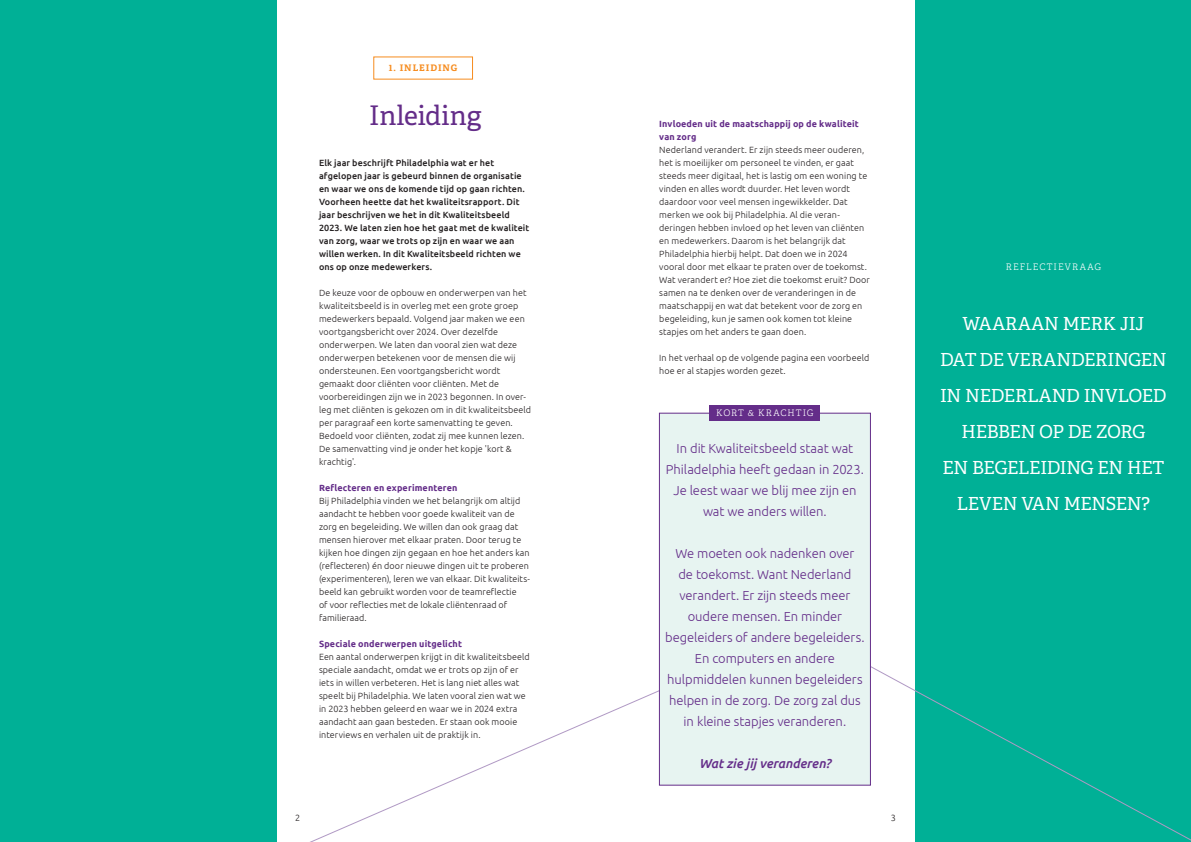
<style>
.page{position:relative;width:1191px;height:842px;background:#fff}
.page>*{position:absolute;margin:0;border:0;box-sizing:border-box;transform-origin:0 0}
.Kop_groot{font:27px "Adelle";color:#642d89}
.Kop_groot-2{font:18px/36px "Adelle";letter-spacing:-.02em;color:#fff;text-align:center}
.Kop_groot-3{font:300 13px/21px "Ubuntu";letter-spacing:-.005em;color:#642d89;text-align:center}
.Kop_groot-4{font:italic 500 13px "Ubuntu";letter-spacing:-.005em;color:#642d89}
.broodtekst{font:300 9px/13px "Ubuntu";letter-spacing:.01em;color:#231f20}
.inleiding_Medium{font:500 9px/13px "Ubuntu";letter-spacing:.01em;color:#231f20}
.Alineastijl_1{font:700 9px/13px "Ubuntu";letter-spacing:.015em;color:#642d89}
.broodtekst-2{font:300 9px "Adelle";letter-spacing:.115em;color:#fff}
.bloktekstje{font:700 9px "Adelle";letter-spacing:.105em;color:#f68c1f}
.t1{font:300 9px "Ubuntu";color:#231f20}
</style>
<div class="page">
<div style="left:0;top:0;width:276px;height:842px;background:#00b096"></div>
<div style="left:916px;top:0;width:275px;height:842px;background:#00b096"></div>
<svg style="left:276px;top:628px;width:915px;height:214px"></svg>
<div style="left:659px;top:413px;width:211px;height:372px;background:#e7f4f1"></div>
<div style="left:659px;top:413px;width:211px;height:372px;border:1px solid #642d89"></div>
<div style="left:709px;top:405px;width:111px;height:15px;background:#642d89"></div>
<p class="bloktekstje" style="left:389px;top:62px;width:70px">1. INLEIDING</p>
<p class="Kop_groot" style="left:369px;top:99px;width:114px">Inleiding</p>
<p class="inleiding_Medium" style="left:319px;top:156px;width:212px">Elk jaar beschrijft Philadelphia wat er het afgelopen jaar is gebeurd binnen de organisatie en waar we ons de komende tijd op gaan richten.<br>Voorheen heette dat het kwaliteitsrapport. Dit jaar beschrijven we het in dit Kwaliteitsbeeld 2023. We laten zien hoe het gaat met de kwaliteit van zorg, waar we trots op zijn en waar we aan willen werken. In dit Kwaliteitsbeeld richten we ons op onze medewerkers.</p>
<p class="broodtekst" style="left:319px;top:286px;width:214px">De keuze voor de opbouw en onderwerpen van het kwaliteitsbeeld is in overleg met een grote groep medewerkers bepaald. Volgend jaar maken we een voortgangsbericht over 2024. Over dezelfde onderwerpen. We laten dan vooral zien wat deze onderwerpen betekenen voor de mensen die wij ondersteunen. Een voortgangsbericht wordt gemaakt door cliënten voor cliënten. Met de voorbereidingen zijn we in 2023 begonnen. In over&shy;leg met cliënten is gekozen om in dit kwaliteitsbeeld per paragraaf een korte samenvatting te geven.<br>Bedoeld voor cliënten, zodat zij mee kunnen lezen.<br>De samenvatting vind je onder het kopje 'kort &amp; krachtig'.</p>
<p class="Alineastijl_1" style="left:319px;top:481px;width:140px">Reflecteren en experimenteren</p>
<p class="broodtekst" style="left:319px;top:494px;width:212px">Bij Philadelphia vinden we het belangrijk om altijd aandacht te hebben voor goede kwaliteit van de zorg en begeleiding. We willen dan ook graag dat mensen hierover met elkaar praten. Door terug te kijken hoe dingen zijn gegaan en hoe het anders kan (reflecteren) én door nieuwe dingen uit te proberen (experimenteren), leren we van elkaar. Dit kwaliteits&shy;beeld kan gebruikt worden voor de teamreflectie<br>of voor reflecties met de lokale cliëntenraad of familieraad.</p>
<p class="Alineastijl_1" style="left:319px;top:637px;width:145px">Speciale onderwerpen uitgelicht</p>
<p class="broodtekst" style="left:319px;top:650px;width:212px">Een aantal onderwerpen krijgt in dit kwaliteitsbeeld speciale aandacht, omdat we er trots op zijn of er iets in willen verbeteren. Het is lang niet alles wat speelt bij Philadelphia. We laten vooral zien wat we in 2023 hebben geleerd en waar we in 2024 extra aandacht aan gaan besteden. Er staan ook mooie interviews en verhalen uit de praktijk in.</p>
<p class="Alineastijl_1" style="left:659px;top:117px;width:201px">Invloeden uit de maatschappij op de kwaliteit van zorg</p>
<p class="broodtekst" style="left:659px;top:143px;width:212px">Nederland verandert. Er zijn steeds meer ouderen, het is moeilijker om personeel te vinden, er gaat steeds meer digitaal, het is lastig om een woning te vinden en alles wordt duurder. Het leven wordt daardoor voor veel mensen ingewikkelder. Dat merken we ook bij Philadelphia. Al die veran&shy;deringen hebben invloed op het leven van cliënten en medewerkers. Daarom is het belangrijk dat Philadelphia hierbij helpt. Dat doen we in 2024 vooral door met elkaar te praten over de toekomst.<br>Wat verandert er? Hoe ziet die toekomst eruit? Door samen na te denken over de veranderingen in de maatschappij en wat dat betekent voor de zorg en begeleiding, kun je samen ook komen tot kleine stapjes om het anders te gaan doen.</p>
<p class="broodtekst" style="left:659px;top:351px;width:211px">In het verhaal op de volgende pagina een voorbeeld hoe er al stapjes worden gezet.</p>
<p class="broodtekst-2" style="left:716px;top:407px;width:99px">KORT &amp; KRACHTIG</p>
<p class="Kop_groot-3" style="left:666px;top:437px;width:199px">In dit Kwaliteitsbeeld staat wat<br>Philadelphia heeft gedaan in 2023.</p>
<p class="Kop_groot-3" style="left:673px;top:479px;width:185px">Je leest waar we blij mee zijn en wat we anders willen.</p>
<p class="Kop_groot-3" style="left:665px;top:542px;width:201px">We moeten ook nadenken over<br>de toekomst. Want Nederland verandert. Er zijn steeds meer oudere mensen. En minder begeleiders of andere begeleiders.<br>En computers en andere hulpmiddelen kunnen begeleiders helpen in de zorg. De zorg zal dus in kleine stapjes veranderen.</p>
<p class="Kop_groot-4" style="left:699px;top:755px;width:133px">Wat zie jij veranderen?</p>
<p class="t1" style="left:295px;top:812px;width:7px">2</p>
<p class="t1" style="left:890px;top:812px;width:7px">3</p>
<p class="broodtekst-2" style="left:1005px;top:261px;width:97px">REFLECTIEVRAAG</p>
<p class="Kop_groot-2" style="left:940px;top:306px;width:228px">WAARAAN MERK JIJ<br>DAT DE VERANDERINGEN<br>IN NEDERLAND INVLOED<br>HEBBEN OP DE ZORG<br>EN BEGELEIDING EN HET<br>LEVEN VAN MENSEN?</p>
</div>
